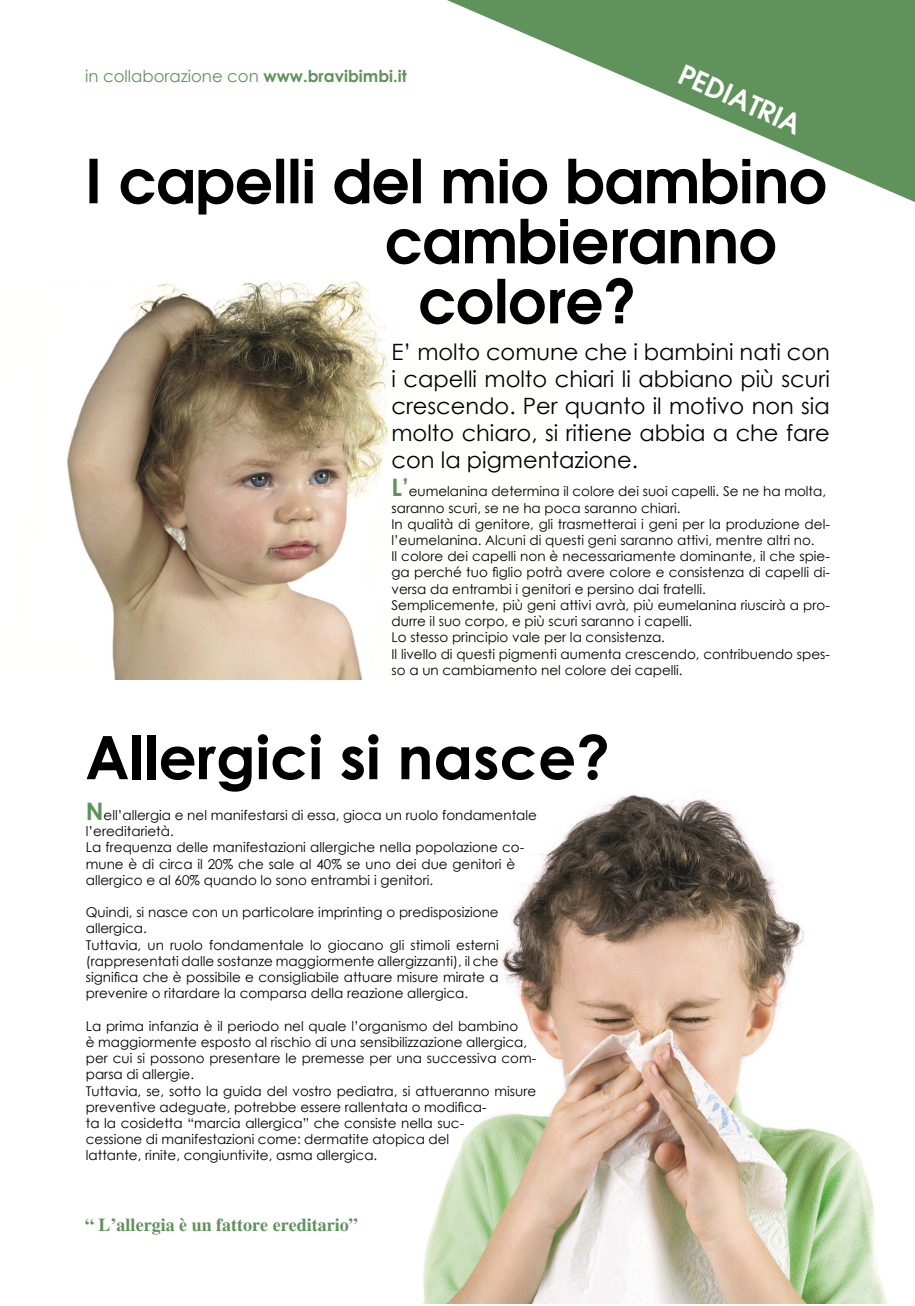
<style>
.page{position:relative;width:915px;height:1306px;background:#fff}
.page>*{position:absolute;margin:0;border:0;box-sizing:border-box;transform-origin:0 0}
.t1{font:600 60px "Avant Garde";color:#000}
.t2{font:700 60px "Century Gothic";color:#000}
.t3{font:600 27px "Avant Garde";color:#fff}
.t4{font:22.5px/27px "Century Gothic";color:#000;text-align:justify}
.t5{font:700 18px "Times";color:#60925c}
.t6{font:16.5px "Century Gothic";color:#60925c}
.t7{font:13.5px/16.2px "Century Gothic";color:#000}
.s1{font-weight:700}
.s2{font-weight:700;font-size:24px;color:#60925c}
</style>
<div class="page">
<img style="left:423px;top:794px;width:465px;height:509px">
<img style="left:66px;top:281px;width:324px;height:398px">
<svg style="left:447px;top:0;width:467px;height:202px"></svg>
<p class="t6" style="left:85px;top:65px;width:323px">in collaborazione con <span class="s1">www.bravibimbi.it</span></p>
<h2 class="t3" style="left:687px;top:56px;width:132px;rotate:24deg">PEDIATRIA</h2>
<h1 class="t1" style="left:85px;top:142px;width:743px">I capelli del mio bambino</h1>
<h1 class="t1" style="left:384px;top:202px;width:394px">cambieranno</h1>
<h1 class="t1" style="left:418px;top:262px;width:220px">colore?</h1>
<h3 class="t4" style="left:391px;top:338px;width:439px">E’ molto comune che i bambini nati con i capelli molto chiari li abbiano più scuri crescendo. Per quanto il motivo non sia molto chiaro, si ritiene abbia a che fare con la pigmentazione.</h3>
<p class="t7" style="left:391px;top:483px;width:439px"><span class="s2">L’</span>eumelanina determina il colore dei suoi capelli. Se ne ha molta, saranno scuri, se ne ha poca saranno chiari.<br>In qualità di genitore, gli trasmetterai i geni per la produzione del&shy;l’eumelanina. Alcuni di questi geni saranno attivi, mentre altri no.<br>Il colore dei capelli non è necessariamente dominante, il che spie&shy;ga perché tuo figlio potrà avere colore e consistenza di capelli di&shy;versa da entrambi i genitori e persino dai fratelli.<br>Semplicemente, più geni attivi avrà, più eumelanina riuscirà a pro&shy;durre il suo corpo, e più scuri saranno i capelli.<br>Lo stesso principio vale per la consistenza.<br>Il livello di questi pigmenti aumenta crescendo, contribuendo spes&shy;so a un cambiamento nel colore dei capelli.</p>
<h1 class="t2" style="left:85px;top:711px;width:526px">Allergici si nasce?</h1>
<p class="t7" style="left:86px;top:806px;width:452px"><span class="s2">N</span>ell’allergia e nel manifestarsi di essa, gioca un ruolo fondamentale l’ereditarietà.<br>La frequenza delle manifestazioni allergiche nella popolazione co&shy;mune è di circa il 20% che sale al 40% se uno dei due genitori è allergico e al 60% quando lo sono entrambi i genitori.</p>
<p class="t7" style="left:86px;top:904px;width:414px">Quindi, si nasce con un particolare imprinting o predisposizione allergica.<br>Tuttavia, un ruolo fondamentale lo giocano gli stimoli esterni (rappresentati dalle sostanze maggiormente allergizzanti), il che significa che è possibile e consigliabile attuare misure mirate a prevenire o ritardare la comparsa della reazione allergica.</p>
<p class="t7" style="left:86px;top:1017px;width:451px">La prima infanzia è il periodo nel quale l’organismo del bambino<br>è maggiormente esposto al rischio di una sensibilizzazione allergica, per cui si possono presentare le premesse per una successiva com&shy;parsa di allergie.<br>Tuttavia, se, sotto la guida del vostro pediatra, si attueranno misure preventive adeguate, potrebbe essere rallentata o modifica-<br>ta la cosidetta “marcia allergica” che consiste nella suc-<br>cessione di manifestazioni come: dermatite atopica del<br>lattante, rinite, congiuntivite, asma allergica.</p>
<h3 class="t5" style="left:85px;top:1213px;width:274px">“ L’allergia è un fattore ereditario”</h3>
</div>
